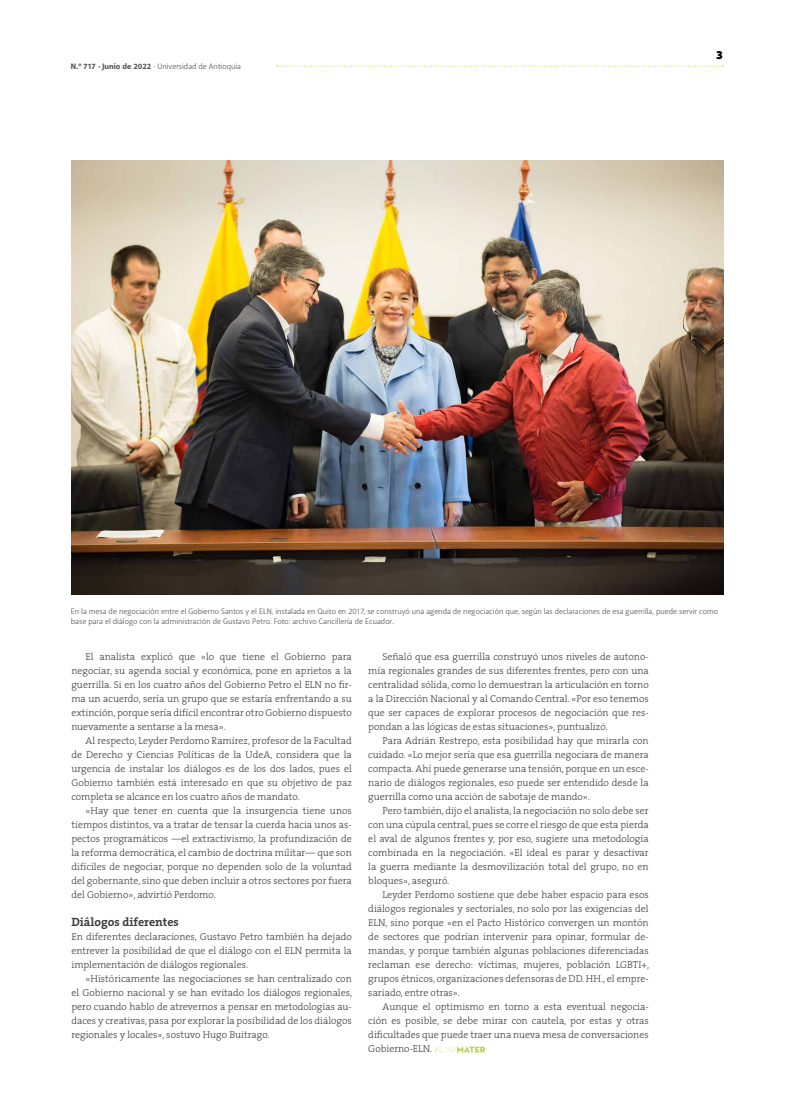
<style>
.page{position:relative;width:794px;height:1120px;background:#fff}
.page>*{position:absolute;margin:0;border:0;box-sizing:border-box;transform-origin:0 0}
.t1{font:700 12px "The Serif";color:#3c3c3b}
.t2{font:900 12px "Akagi";color:#000}
.t3{font:300 10px/14px "The Serif";color:#3c3c3b;text-align:justify}
.t4{font:8px/9.6px "Akagi";color:#575756}
.s1{font-weight:800}
</style>
<div class="page">
<svg style="left:276px;top:66px;width:448px;height:1px"></svg>
<svg style="left:434px;top:1046px;width:51px;height:6px"></svg>
<img style="left:71px;top:160px;width:652px;height:435px">
<p class="t4" style="left:71px;top:61px;width:172px"><span class="s1">N.º 717 · Junio de 2022</span> · Universidad de Antioquia</p>
<p class="t2" style="left:716px;top:48px;width:8px">3</p>
<p class="t4" style="left:71px;top:606px;width:649px">En la mesa de negociación entre el Gobierno Santos y el ELN, instalada en Quito en 2017, se construyó una agenda de negociación que, según las declaraciones de esa guerrilla, puede servir como base para el diálogo con la administración de Gustavo Petro. Foto: archivo Cancillería de Ecuador.</p>
<p class="t3" style="left:71px;top:649px;width:282px;text-indent:14px">El analista explicó que «lo que tiene el Gobierno para negociar, su agenda social y económica, pone en aprietos a la guerrilla. Si en los cuatro años del Gobierno Petro el ELN no fir&shy;ma un acuerdo, sería un grupo que se estaría enfrentando a su extinción, porque sería difícil encontrar otro Gobierno dispuesto nuevamente a sentarse a la mesa».</p>
<p class="t3" style="left:71px;top:733px;width:282px;text-indent:14px">Al respecto, Leyder Perdomo Ramírez, profesor de la Facultad de Derecho y Ciencias Políticas de la UdeA, considera que la urgencia de instalar los diálogos es de los dos lados, pues el Gobierno también está interesado en que su objetivo de paz completa se alcance en los cuatro años de mandato.</p>
<p class="t3" style="left:71px;top:803px;width:282px;text-indent:14px">«Hay que tener en cuenta que la insurgencia tiene unos tiempos distintos, va a tratar de tensar la cuerda hacia unos as&shy;pectos programáticos —el extractivismo, la profundización de la reforma democrática, el cambio de doctrina militar— que son difíciles de negociar, porque no dependen solo de la voluntad del gobernante, sino que deben incluir a otros sectores por fuera del Gobierno», advirtió Perdomo.</p>
<p class="t1" style="left:71px;top:912px;width:109px">Diálogos diferentes</p>
<p class="t3" style="left:71px;top:929px;width:282px">En diferentes declaraciones, Gustavo Petro también ha dejado entrever la posibilidad de que el diálogo con el ELN permita la implementación de diálogos regionales.</p>
<p class="t3" style="left:71px;top:971px;width:282px;text-indent:14px">«Históricamente las negociaciones se han centralizado con el Gobierno nacional y se han evitado los diálogos regionales, pero cuando hablo de atrevernos a pensar en metodologías au&shy;daces y creativas, pasa por explorar la posibilidad de los diálogos regionales y locales», sostuvo Hugo Buitrago.</p>
<p class="t3" style="left:368px;top:649px;width:282px;text-indent:14px">Señaló que esa guerrilla construyó unos niveles de autono&shy;mía regionales grandes de sus diferentes frentes, pero con una centralidad sólida, como lo demuestran la articulación en torno a la Dirección Nacional y al Comando Central. «Por eso tenemos que ser capaces de explorar procesos de negociación que res&shy;pondan a las lógicas de estas situaciones», puntualizó.</p>
<p class="t3" style="left:368px;top:733px;width:282px;text-indent:14px">Para Adrián Restrepo, esta posibilidad hay que mirarla con cuidado. «Lo mejor sería que esa guerrilla negociara de manera compacta. Ahí puede generarse una tensión, porque en un esce&shy;nario de diálogos regionales, eso puede ser entendido desde la guerrilla como una acción de sabotaje de mando».</p>
<p class="t3" style="left:368px;top:803px;width:282px;text-indent:14px">Pero también, dijo el analista, la negociación no solo debe ser con una cúpula central, pues se corre el riesgo de que esta pierda el aval de algunos frentes y, por eso, sugiere una metodología combinada en la negociación. «El ideal es parar y desactivar la guerra mediante la desmovilización total del grupo, no en bloques», aseguró.</p>
<p class="t3" style="left:368px;top:887px;width:282px;text-indent:14px">Leyder Perdomo sostiene que debe haber espacio para esos diálogos regionales y sectoriales, no solo por las exigencias del ELN, sino porque «en el Pacto Histórico convergen un montón de sectores que podrían intervenir para opinar, formular de&shy;mandas, y porque también algunas poblaciones diferenciadas reclaman ese derecho: víctimas, mujeres, población LGBTI+, grupos étnicos, organizaciones defensoras de DD. HH., el empre&shy;sariado, entre otras».</p>
<p class="t3" style="left:368px;top:999px;width:282px;text-indent:14px">Aunque el optimismo en torno a esta eventual negocia&shy;ción es posible, se debe mirar con cautela, por estas y otras dificultades que puede traer una nueva mesa de conversaciones Gobierno-ELN.</p>
</div>
